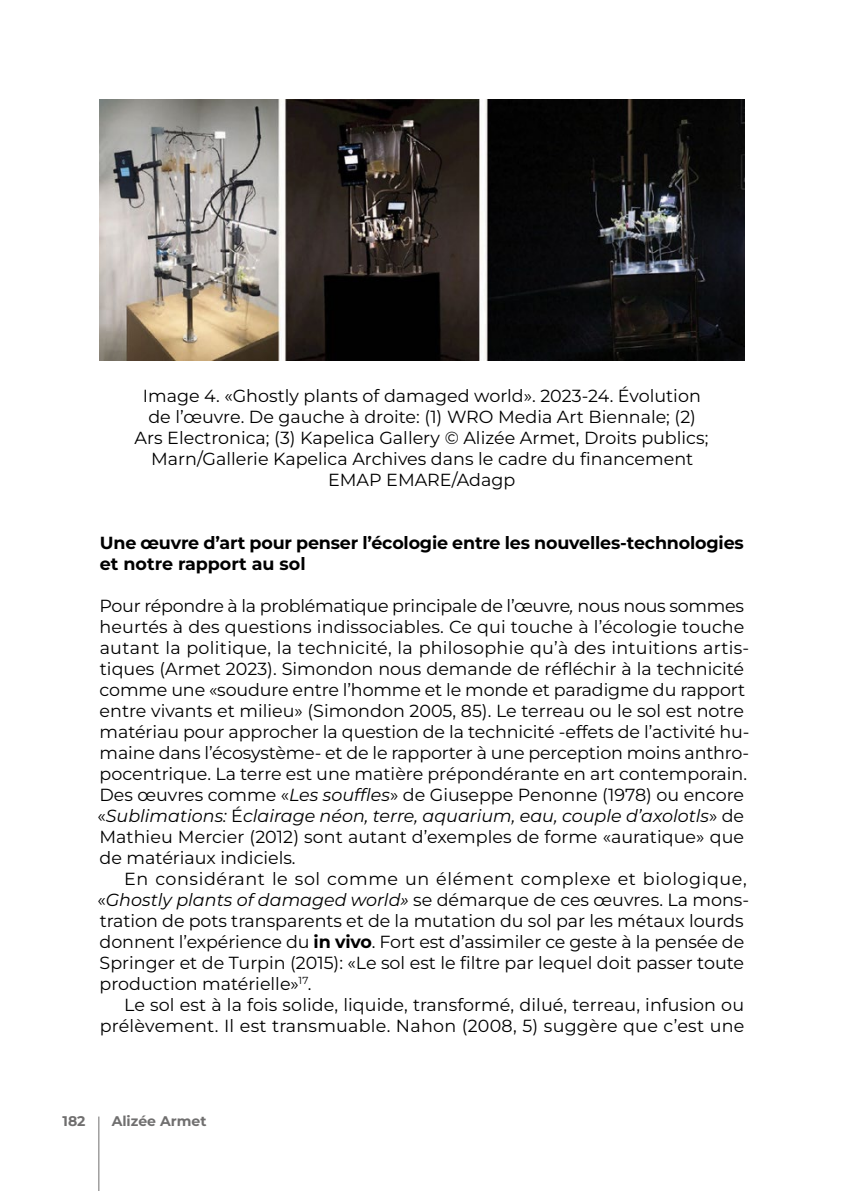
<style>
.page{position:relative;width:844px;height:1191px;background:#fff}
.page>*{position:absolute;margin:0;border:0;box-sizing:border-box;transform-origin:0 0}
.t1{font:17.5px/21px "Montserrat";color:#000}
.t2{font:700 17.5px/21px "Montserrat";letter-spacing:-.01em;color:#000}
.t3{font:700 14px "Montserrat";color:#706f6f}
.s1{font-style:italic}
.s2{font-weight:700}
</style>
<div class="page">
<hr style="left:98px;top:1116px;width:1px;height:75px;background:#706f6f">
<img style="left:99px;top:99px;width:645px;height:261px">
<p class="t1" style="left:135px;top:385px;width:575px;text-align:center">Image 4. «Ghostly plants of damaged world». 2023-24. Évolution de l’œuvre. De gauche à droite: (1) WRO Media Art Biennale; (2)<br>Ars Electronica; (3) Kapelica Gallery © Alizée Armet, Droits publics; Marn/Gallerie Kapelica Archives dans le cadre du financement EMAP EMARE/Adagp</p>
<p class="t2" style="left:100px;top:532px;width:645px">Une œuvre d’art pour penser l’écologie entre les nouvelles-technologies et notre rapport au sol</p>
<p class="t1" style="left:97px;top:595px;width:653px">Pour répondre à la problématique principale de l’œuvre<span class="s1">,</span> nous nous sommes heurtés à des questions indissociables. Ce qui touche à l’écologie touche autant la politique, la technicité, la philosophie qu’à des intuitions artis&shy;tiques (Armet 2023). Simondon nous demande de réfléchir à la technicité comme une «soudure entre l’homme et le monde et paradigme du rapport entre vivants et milieu» (Simondon 2005, 85). Le terreau ou le sol est notre matériau pour approcher la question de la technicité -effets de l’activité hu&shy;maine dans l’écosystème- et de le rapporter à une perception moins anthro&shy;pocentrique. La terre est une matière prépondérante en art contemporain.<br>Des œuvres comme «<span class="s1">Les souffles</span>» de Giuseppe Penonne (1978) ou encore «<span class="s1">Sublimations:</span> É<span class="s1">clairage néon, terre, aquarium, eau, couple d’axolotls</span>» de Mathieu Mercier (2012) sont autant d’exemples de forme «auratique» que de matériaux indiciels.</p>
<p class="t1" style="left:97px;top:868px;width:653px;text-indent:27px">En considérant le sol comme un élément complexe et biologique, «<span class="s1">Ghostly plants of damaged world»</span> se démarque de ces œuvres. La mons&shy;tration de pots transparents et de la mutation du sol par les métaux lourds donnent l’expérience du <span class="s2">in vivo</span>. Fort est d’assimiler ce geste à la pensée de Springer et de Turpin (2015): «Le sol est le filtre par lequel doit passer toute production matérielle»<sup>17</sup>.</p>
<p class="t1" style="left:100px;top:994px;width:646px;text-align:right">Le sol est à la fois solide, liquide, transformé, dilué, terreau, infusion ou prélèvement. Il est transmuable. Nahon (2008, 5) suggère que c’est une</p>
<p class="t3" style="left:63px;top:1112px;width:24px">182</p>
<p class="t3" style="left:112px;top:1112px;width:96px">Alizée Armet</p>
</div>
